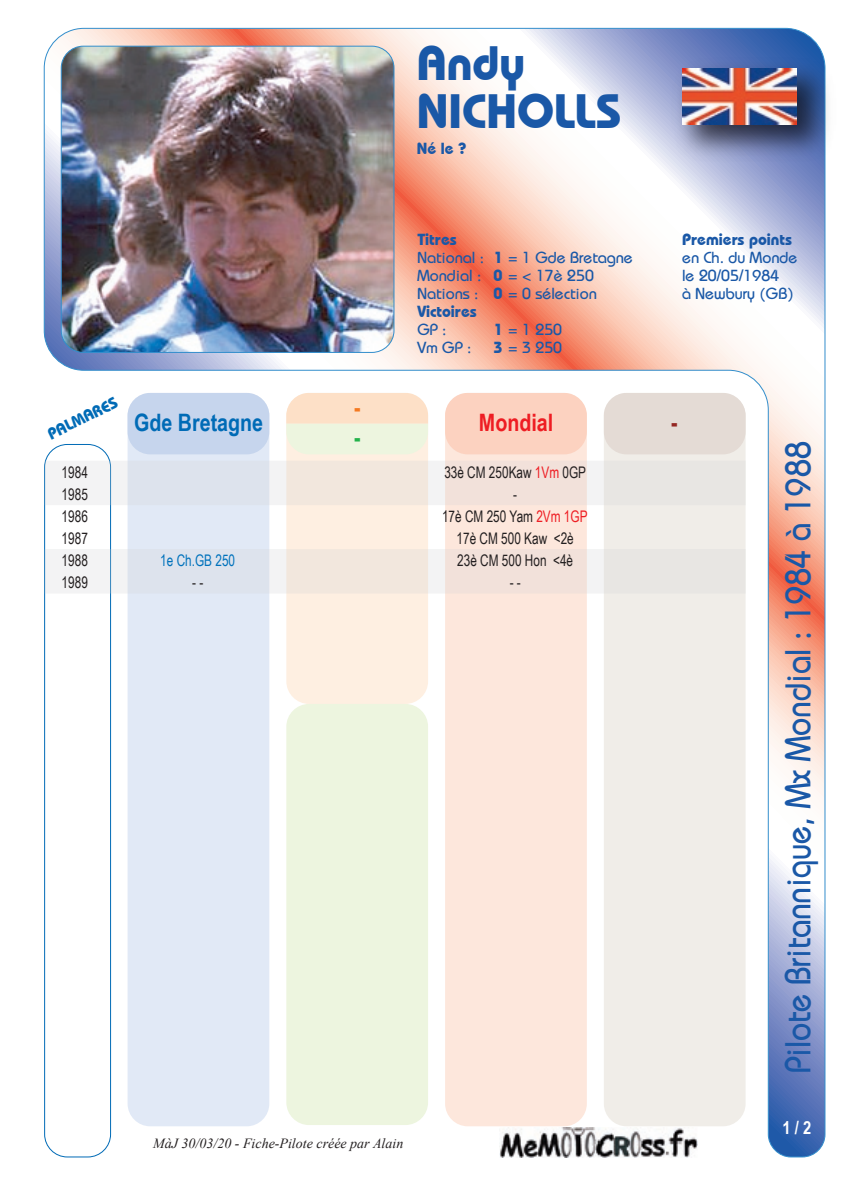
<style>
.page{position:relative;width:842px;height:1191px;background:#fff}
.page>*{position:absolute;margin:0;border:0;box-sizing:border-box;transform-origin:0 0}
.t1{font:700 48px/48px "Bauhaus IT Cby BT";color:#1a58a7}
.t2{font:36px "Bauhaus";color:#1a58a7;scale:.9 1}
.t3{font:700 24px "Arial Narrow";color:#006bb6}
.t4{font:700 24px "Arial Narrow";color:#ee1d23}
.t5{font:700 24px "Arial Narrow";color:#942723}
.t6{font:700 24px "Arial Narrow";color:#f47921}
.t7{font:700 24px "Arial Narrow";color:#23b24b}
.t8{font:700 18px "Arial Narrow";color:#fff}
.t9{font:16px/18px "Bauhaus";color:#1a58a7}
.t10{font:16px "Arial Narrow";color:#231f20;scale:.9 1}
.t11{font:700 16px "Bauhaus IT Cby BT";color:#1a58a7}
.t12{font:16px "Arial Narrow";color:#0072bc;scale:.9 1}
.t13{font:700 16px "Bauhaus IT Cby BT";color:#006bb6}
.t14{font:italic 14px "Times New Roman";color:#231f20}
.s1{font-family:"Bauhaus IT Cby BT";font-weight:700}
.s2{color:#ee1d23}
</style>
<div class="page">
<img style="left:44px;top:28px;width:781px;height:1129px">
<img style="left:666px;top:51px;width:162px;height:118px">
<img style="left:683px;top:68px;width:113px;height:57px">
<img style="left:499px;top:1128px;width:198px;height:29px">
<svg style="left:44px;top:443px;width:68px;height:714px"></svg>
<div style="left:128px;top:454px;width:141px;height:672px;background:#e1e9f6"></div>
<div style="left:128px;top:393px;width:141px;height:61px;background:#c6d5ed"></div>
<div style="left:286px;top:454px;width:142px;height:250px;background:#feefe1"></div>
<div style="left:286px;top:704px;width:142px;height:421px;background:#edf5df"></div>
<div style="left:445px;top:454px;width:142px;height:672px;background:#fde7dc"></div>
<div style="left:604px;top:454px;width:142px;height:672px;background:#f0ede8"></div>
<div style="left:445px;top:393px;width:142px;height:61px;background:#fcd2c0"></div>
<div style="left:604px;top:393px;width:142px;height:61px;background:#e4dbd5"></div>
<svg style="left:45px;top:460px;width:701px;height:45px"></svg>
<svg style="left:45px;top:549px;width:701px;height:44px"></svg>
<svg style="left:286px;top:393px;width:142px;height:61px;background:#f5ebd4"></svg>
<h1 class="t1" style="left:417px;top:39px;width:206px">Andy<br>NICHOLLS</h1>
<p class="t11" style="left:417px;top:139px;width:51px">Né le ?</p>
<p class="t11" style="left:417px;top:229px;width:41px">Titres</p>
<p class="t9" style="left:417px;top:248px;width:217px">National : <span class="s1">1</span> = 1 Gde Bretagne<br>Mondial : <span class="s1">0</span> = &lt; 17è 250<br>Nations : <span class="s1">0</span> = 0 sélection</p>
<p class="t11" style="left:417px;top:301px;width:61px">Victoires</p>
<p class="t9" style="left:417px;top:320px;width:31px">GP :</p>
<p class="t9" style="left:493px;top:320px;width:70px"><span class="s1">1</span> = 1 250</p>
<p class="t9" style="left:417px;top:338px;width:56px">Vm GP :</p>
<p class="t9" style="left:493px;top:338px;width:70px"><span class="s1">3</span> = 3 250</p>
<p class="t13" style="left:44px;top:426px;width:77px;rotate:-26deg">PALMARES</p>
<h3 class="t6" style="left:354px;top:394px;width:8px">-</h3>
<h3 class="t7" style="left:354px;top:424px;width:8px">-</h3>
<h3 class="t3" style="left:134px;top:409px;width:131px">Gde Bretagne</h3>
<h3 class="t4" style="left:479px;top:409px;width:76px">Mondial</h3>
<p class="t10" style="left:62px;top:463px;width:31px">1984</p>
<p class="t10" style="left:444px;top:463px;width:159px">33è CM 250Kaw <span class="s2">1Vm</span> 0GP</p>
<p class="t10" style="left:62px;top:485px;width:31px">1985</p>
<p class="t10" style="left:513px;top:485px;width:6px">-</p>
<p class="t10" style="left:62px;top:507px;width:31px">1986</p>
<p class="t10" style="left:442px;top:507px;width:163px">17è CM 250 Yam <span class="s2">2Vm 1GP</span></p>
<p class="t10" style="left:62px;top:529px;width:31px">1987</p>
<p class="t10" style="left:457px;top:529px;width:132px">17è CM 500 Kaw &lt;2è</p>
<p class="t10" style="left:62px;top:551px;width:31px">1988</p>
<p class="t12" style="left:160px;top:551px;width:85px">1e Ch.GB 250</p>
<p class="t10" style="left:457px;top:551px;width:130px">23è CM 500 Hon &lt;4è</p>
<p class="t10" style="left:62px;top:573px;width:31px">1989</p>
<p class="t10" style="left:192px;top:573px;width:14px">- -</p>
<p class="t10" style="left:510px;top:573px;width:14px">- -</p>
<p class="t14" style="left:153px;top:1133px;width:252px">MàJ 30/03/20 - Fiche-Pilote créée par Alain</p>
<p class="t11" style="left:682px;top:229px;width:111px">Premiers points</p>
<p class="t9" style="left:682px;top:248px;width:117px">en Ch. du Monde le 20/05/1984<br>à Newbury (GB)</p>
<h3 class="t5" style="left:671px;top:409px;width:8px">-</h3>
<h2 class="t2" style="left:776px;top:1073px;width:703px;rotate:-90deg">Pilote Britannique, Mx Mondial : 1984 à 1988</h2>
<p class="t8" style="left:782px;top:1117px;width:30px">1 / 2</p>
</div>
